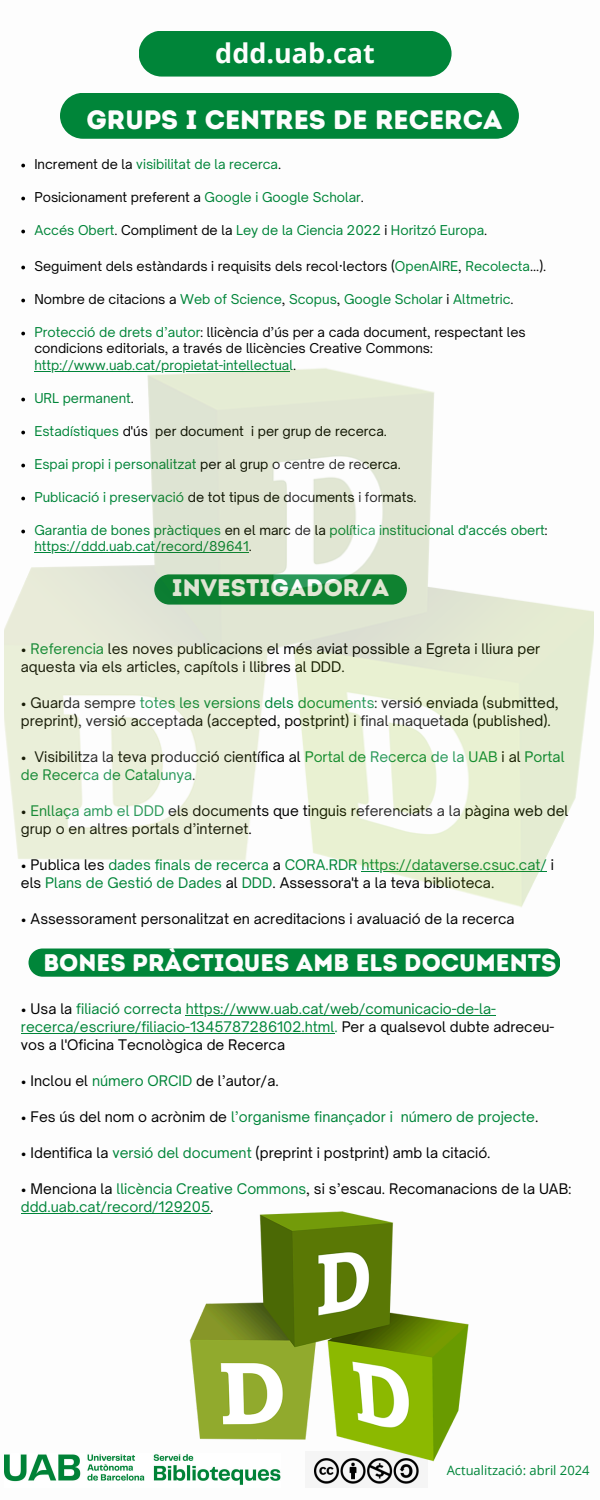
<style>
.page{position:relative;width:600px;height:1500px;background:#fff}
.page>*{position:absolute;margin:0;border:0;box-sizing:border-box;transform-origin:0 0}
.t1{font:700 27px "Open Sans";color:#fdfdfd}
.t2{font:26.6px "Intro Rust Base";color:#fdfdfd}
.t3{font:24px "Intro Rust Base";color:#fdfdfd}
.t4{font:14px/18px "Open Sauce One";color:#000}
.t5{font:14px "Open Sauce One";color:#008539}
.t6{font:13px/16.5px "Open Sauce One";color:#000}
.t7{font:13px "Open Sauce One";color:#008539}
.t8{font:13px "Open Sans";color:#008539}
.s1{color:#000}
.s2{color:#008539}
</style>
<div class="page">
<div style="left:60px;top:93px;width:459px;height:46px;background:#008539"></div>
<img style="left:5px;top:1454px;width:149px;height:28px">
<hr style="left:186px;top:1015px;width:310px;height:1px;background:#008539">
<hr style="left:21px;top:1033px;width:313px;height:1px;background:#008539">
<hr style="left:21px;top:1213px;width:189px;height:1px;background:#008539">
<svg style="left:21px;top:164px;width:4px;height:3px"></svg>
<svg style="left:21px;top:197px;width:4px;height:3px"></svg>
<svg style="left:21px;top:230px;width:4px;height:3px"></svg>
<svg style="left:21px;top:266px;width:4px;height:3px"></svg>
<svg style="left:21px;top:299px;width:4px;height:3px"></svg>
<svg style="left:21px;top:332px;width:4px;height:3px"></svg>
<div style="left:139px;top:31px;width:313px;height:46px;background:#008539"></div>
<div style="left:29px;top:949px;width:531px;height:28px;background:#008539;border-radius:14px"></div>
<img style="left:154px;top:1211px;width:315px;height:274px">
<img style="left:5px;top:368px;width:589px;height:539px">
<p class="t1" style="left:215px;top:35px;width:161px">ddd.uab.cat</p>
<p class="t2" style="left:86px;top:104px;width:417px">GRUPS I CENTRES DE RECERCA</p>
<h3 class="t7" style="left:34px;top:156px;width:248px"><span class="s1">Increment de la</span> visibilitat de la recerca<span class="s1">.</span></h3>
<p class="t6" style="left:34px;top:189px;width:331px">Posicionament preferent a <span class="s2">Google i Google Scholar</span>.</p>
<p class="t7" style="left:34px;top:222px;width:454px">Accés Obert<span class="s1">. Compliment de la</span> Ley de la Ciencia 2022 <span class="s1">i</span> Horitzó Europa<span class="s1">.</span></p>
<p class="t6" style="left:34px;top:258px;width:513px">Seguiment dels estàndards i requisits dels recol·lectors (<span class="s2">OpenAIRE</span>, <span class="s2">Recolecta</span>...).</p>
<p class="t7" style="left:34px;top:291px;width:481px"><span class="s1">Nombre de citacions a</span> Web of Science<span class="s1">,</span> Scopus<span class="s1">,</span> Google Scholar <span class="s1">i</span> Altmetric<span class="s1">.</span></p>
<p class="t6" style="left:34px;top:324px;width:493px"><span class="s2">Protecció de drets d’autor</span>: llicència d’ús per a cada document, respectant les condicions editorials, a través de llicències Creative Commons:</p>
<p class="t7" style="left:34px;top:357px;width:263px">http://www.uab.cat/propietat-intellectual<span class="s1">.</span></p>
<p class="t7" style="left:34px;top:390px;width:101px">URL permanent<span class="s1">.</span></p>
<p class="t7" style="left:34px;top:423px;width:115px">Estadístiques <span class="s1">d'ús</span></p>
<p class="t6" style="left:155px;top:423px;width:233px">per document i per grup de recerca.</p>
<p class="t6" style="left:34px;top:456px;width:368px"><span class="s2">Espai propi i personalitzat</span> per al grup o centre de recerca.</p>
<p class="t6" style="left:34px;top:489px;width:384px"><span class="s2">Publicació i preservació</span> de tot tipus de documents i formats.</p>
<p class="t7" style="left:34px;top:522px;width:515px">Garantia de bones pràctiques <span class="s1">en el marc de la</span> política institucional d'accés obert<span class="s1">:</span></p>
<p class="t7" style="left:34px;top:538px;width:219px">https://ddd.uab.cat/record/89641<span class="s1">.</span></p>
<p class="t3" style="left:172px;top:573px;width:219px">INVESTIGADOR/A</p>
<h1 class="t4" style="left:21px;top:640px;width:521px">• <span class="s2">Referencia</span> les noves publicacions el més aviat possible a Egreta i lliura per aquesta via els articles, capítols i llibres al DDD.</h1>
<p class="t4" style="left:21px;top:694px;width:539px">• Guarda sempre <span class="s2">totes les versions dels documents</span>: versió enviada (submitted, preprint), versió acceptada (accepted, postprint) i final maquetada (published).</p>
<p class="t4" style="left:21px;top:748px;width:545px">• Visibilitza la teva producció científica al <span class="s2">Portal de Recerca de la UAB</span> i al <span class="s2">Portal</span></p>
<p class="t5" style="left:21px;top:766px;width:176px">de Recerca de Catalunya<span class="s1">.</span></p>
<p class="t4" style="left:21px;top:802px;width:549px">• <span class="s2">Enllaça amb el DDD</span> els documents que tinguis referenciats a la pàgina web del grup o en altres portals d’internet.</p>
<p class="t5" style="left:21px;top:856px;width:535px"><span class="s1">• Publica les</span> dades finals de recerca <span class="s1">a</span> CORA.RDR https://dataverse.csuc.cat/ <span class="s1">i</span></p>
<p class="t4" style="left:21px;top:874px;width:475px">els <span class="s2">Plans de Gestió de Dades</span> al <span class="s2">DDD</span>. Assessora't a la teva biblioteca.</p>
<p class="t4" style="left:21px;top:910px;width:495px">• Assessorament personalitzat en acreditacions i avaluació de la recerca</p>
<h3 class="t3" style="left:43px;top:948px;width:515px">BONES PRÀCTIQUES AMB ELS DOCUMENTS</h3>
<p class="t5" style="left:21px;top:1000px;width:476px"><span class="s1">• Usa la</span> filiació correcta https://www.uab.cat/web/comunicacio-de-la-</p>
<p class="t4" style="left:21px;top:1018px;width:535px"><span class="s2">recerca/escriure/filiacio-1345787286102.html.</span> Per a qualsevol dubte adreceu&shy;vos a l'Oficina Tecnològica de Recerca</p>
<p class="t4" style="left:21px;top:1072px;width:259px">• Inclou el <span class="s2">número ORCID</span> de l’autor/a.</p>
<p class="t4" style="left:21px;top:1108px;width:374px">• Fes ús del nom o acrònim de <span class="s2">l’organisme finançador i</span></p>
<p class="t5" style="left:401px;top:1108px;width:139px">número de projecte<span class="s1">.</span></p>
<p class="t4" style="left:21px;top:1144px;width:471px">• Identifica la <span class="s2">versió del document</span> (preprint i postprint) amb la citació.</p>
<p class="t4" style="left:21px;top:1180px;width:552px">• Menciona la <span class="s2">llicència Creative Commons</span>, si s’escau. Recomanacions de la UAB:</p>
<p class="t5" style="left:21px;top:1198px;width:194px">ddd.uab.cat/record/129205<span class="s1">.</span></p>
<p class="t8" style="left:447px;top:1461px;width:144px">Actualització: abril 2024</p>
</div>
